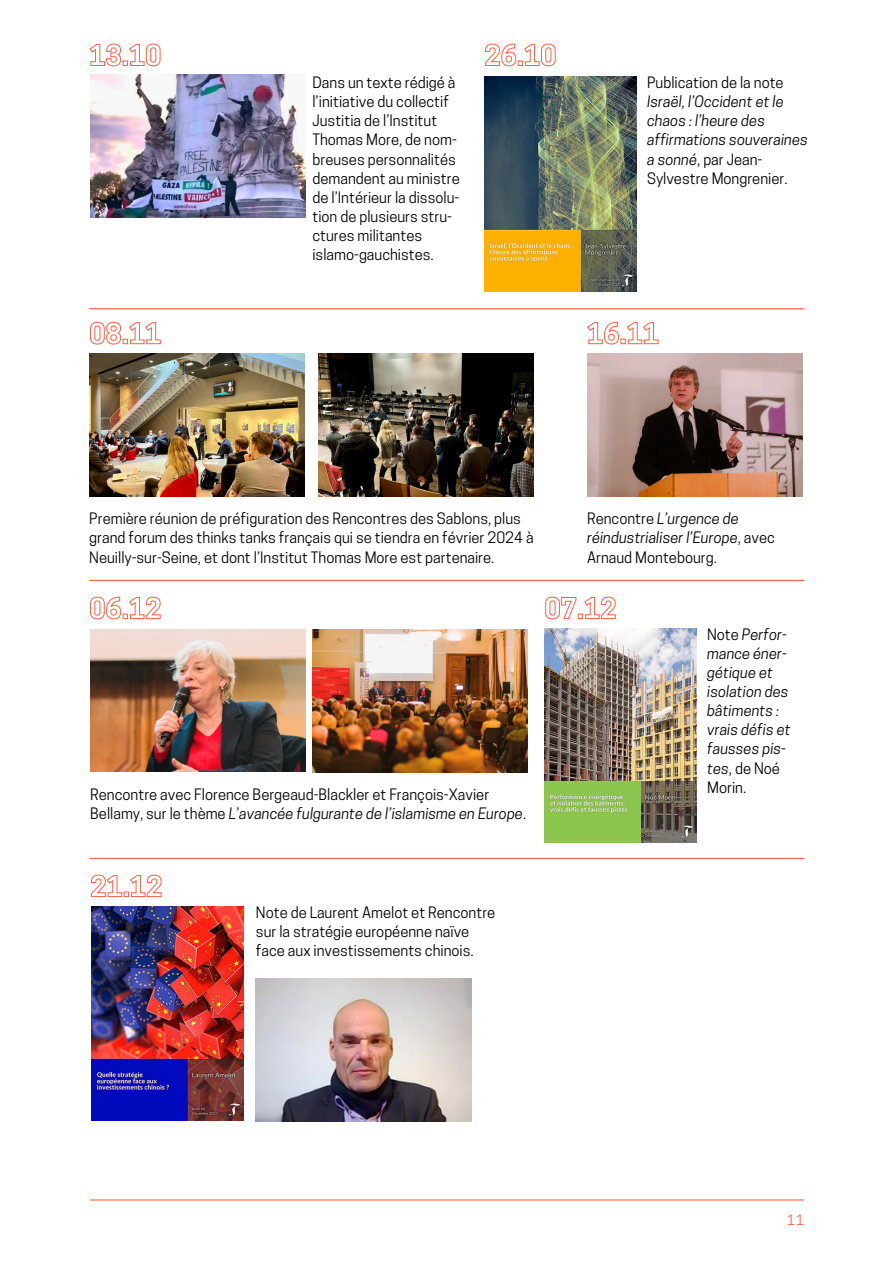
<style>
.page{position:relative;width:894px;height:1264px;background:#fff}
.page>*{position:absolute;margin:0;border:0;box-sizing:border-box;transform-origin:0 0}
.t1{font:14.85px/19.2px "Cooper Hewitt";color:#000}
.t2{font:italic 14.85px/19.2px "Cooper Hewitt";color:#000}
.t3{font:13.5px "Cooper Hewitt";color:#ff6145}
.s1{font-style:normal}
.s2{font-style:italic}
</style>
<div class="page">
<hr style="left:90px;top:1199px;width:713px;height:1px;background:#ff6145">
<hr style="left:89px;top:308px;width:715px;height:1px;background:#ff6145">
<hr style="left:89px;top:580px;width:715px;height:1px;background:#ff6145">
<hr style="left:89px;top:857px;width:715px;height:2px;background:#ff6145">
<img style="left:256px;top:978px;width:215px;height:143px">
<svg style="left:91px;top:874px;width:71px;height:23px"></svg>
<img style="left:91px;top:906px;width:152px;height:214px">
<svg style="left:89px;top:43px;width:72px;height:24px"></svg>
<svg style="left:485px;top:43px;width:71px;height:24px"></svg>
<svg style="left:90px;top:596px;width:71px;height:24px"></svg>
<img style="left:91px;top:75px;width:214px;height:142px">
<img style="left:484px;top:76px;width:152px;height:215px">
<img style="left:587px;top:354px;width:215px;height:142px">
<svg style="left:90px;top:321px;width:71px;height:24px"></svg>
<img style="left:318px;top:354px;width:215px;height:142px">
<img style="left:89px;top:353px;width:215px;height:143px">
<svg style="left:587px;top:321px;width:72px;height:24px"></svg>
<img style="left:312px;top:629px;width:215px;height:143px">
<img style="left:90px;top:629px;width:215px;height:142px">
<img style="left:544px;top:628px;width:152px;height:215px">
<svg style="left:545px;top:596px;width:71px;height:24px"></svg>
<p class="t1" style="left:312px;top:75px;width:149px">Dans un texte rédigé à l’initiative du collectif<br>Justitia de l’Institut<br>Thomas More, de nom&shy;breuses personnalités demandent au ministre de l’Intérieur la dissolu&shy;tion de plusieurs stru&shy;ctures militantes islamo-gauchistes.</p>
<p class="t2" style="left:647px;top:75px;width:162px"><span class="s1">Publication de la note<br></span>Israël, l’Occident et le chaos : l’heure des affirmations souveraines a sonné<span class="s1">, par Jean-<br>Sylvestre Mongrenier.</span></p>
<p class="t1" style="left:89px;top:511px;width:445px">Première réunion de préfiguration des Rencontres des Sablons, plus grand forum des thinks tanks français qui se tiendra en février 2024 à<br>Neuilly-sur-Seine, et dont l’Institut Thomas More est partenaire.</p>
<h1 class="t1" style="left:90px;top:787px;width:437px">Rencontre avec Florence Bergeaud-Blackler et François-Xavier<br>Bellamy, sur le thème <span class="s2">L’avancée fulgurante de l’islamisme en Europe</span>.</h1>
<p class="t1" style="left:256px;top:904px;width:241px">Note de Laurent Amelot et Rencontre</p>
<p class="t1" style="left:256px;top:923px;width:215px">sur la stratégie européenne naïve</p>
<p class="t1" style="left:256px;top:942px;width:219px">face aux investissements chinois.</p>
<h1 class="t2" style="left:587px;top:511px;width:189px"><span class="s1">Rencontre</span> L’urgence de réindustrialiser l’Europe<span class="s1">, avec<br>Arnaud Montebourg.</span></h1>
<p class="t2" style="left:707px;top:626px;width:85px"><span class="s1">Note</span> Perfor&shy;mance éner&shy;gétique et isolation des bâtiments : vrais défis et fausses pis&shy;tes<span class="s1">, de Noé<br>Morin.</span></p>
<h1 class="t3" style="left:787px;top:1215px;width:18px">11</h1>
</div>
